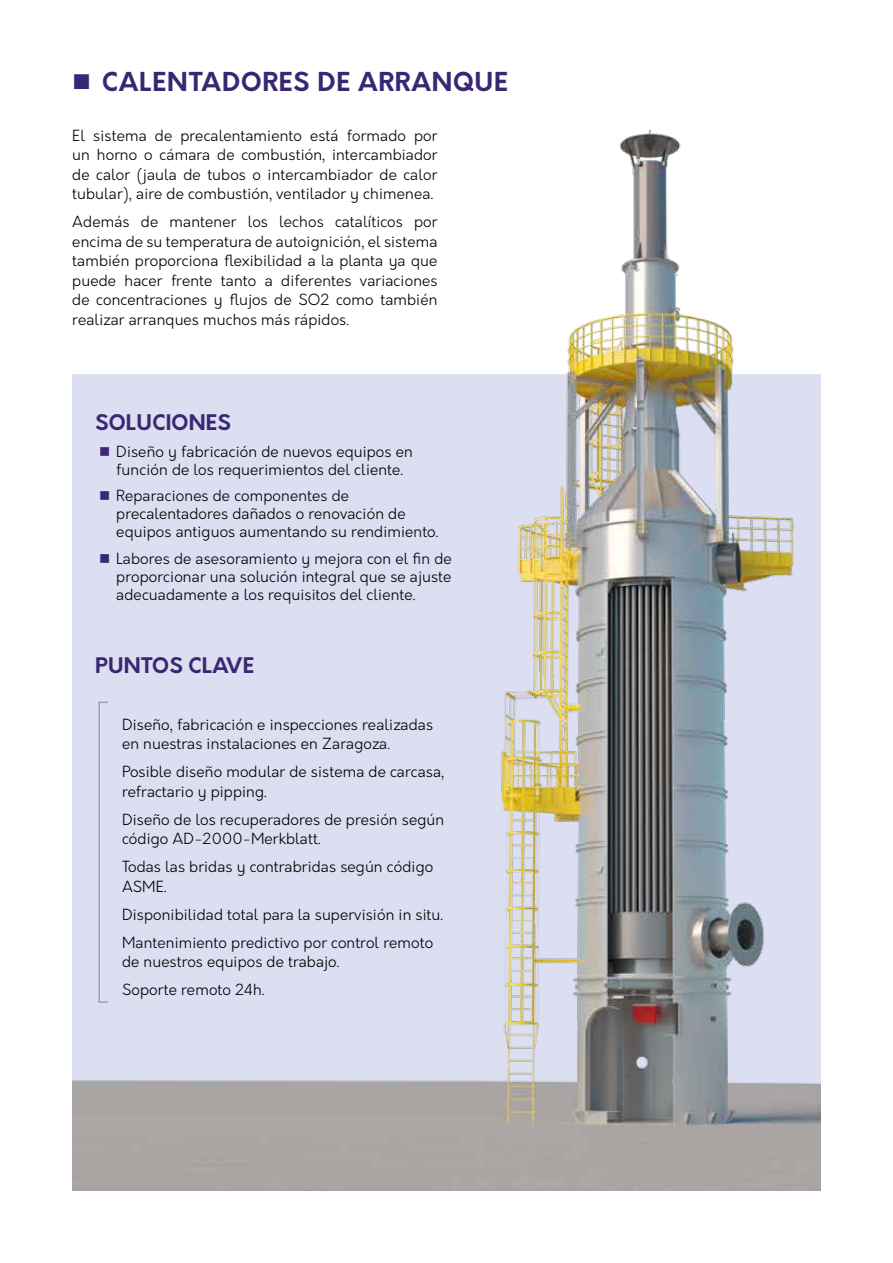
<style>
.page{position:relative;width:893px;height:1263px;background:#fff}
.page>*{position:absolute;margin:0;border:0;box-sizing:border-box;transform-origin:0 0}
.t1{font:700 25.5px "Orkney";letter-spacing:.03em;color:#392773}
.t2{font:700 21px "Orkney";letter-spacing:.01em;color:#392773}
.t3{font:300 15px/19.5px "Orkney";letter-spacing:.01em;color:#000}
</style>
<div class="page">
<img style="left:72px;top:129px;width:749px;height:1062px">
<div style="left:99px;top:702px;width:9px;height:300px;border:1px solid #878787"></div>
<h1 class="t1" style="left:102px;top:65px;width:407px">CALENTADORES DE ARRANQUE</h1>
<p class="t3" style="left:72px;top:126px;width:367px;text-align:justify">El sistema de precalentamiento está formado por un horno o cámara de combustión, intercambiador de calor (jaula de tubos o intercambiador de calor tubular), aire de combustión, ventilador y chimenea.</p>
<p class="t3" style="left:72px;top:213px;width:367px;text-align:justify">Además de mantener los lechos catalíticos por encima de su temperatura de autoignición, el sistema también proporciona flexibilidad a la planta ya que puede hacer frente tanto a diferentes variaciones de concentraciones y flujos de SO2 como también realizar arranques muchos más rápidos.</p>
<h2 class="t2" style="left:95px;top:409px;width:137px">SOLUCIONES</h2>
<p class="t3" style="left:116px;top:443px;width:298px;line-height:18px">Diseño y fabricación de nuevos equipos en función de los requerimientos del cliente.</p>
<p class="t3" style="left:116px;top:487px;width:324px;line-height:18px">Reparaciones de componentes de precalentadores dañados o renovación de equipos antiguos aumentando su rendimiento.</p>
<p class="t3" style="left:116px;top:550px;width:337px;line-height:18px;text-align:justify">Labores de asesoramiento y mejora con el fin de proporcionar una solución integral que se ajuste adecuadamente a los requisitos del cliente.</p>
<h2 class="t2" style="left:95px;top:651px;width:161px">PUNTOS CLAVE</h2>
<p class="t3" style="left:122px;top:715px;width:313px">Diseño, fabricación e inspecciones realizadas en nuestras instalaciones en Zaragoza.</p>
<p class="t3" style="left:122px;top:762px;width:324px">Posible diseño modular de sistema de carcasa, refractario y pipping.</p>
<p class="t3" style="left:122px;top:810px;width:324px">Diseño de los recuperadores de presión según código AD-2000-Merkblatt.</p>
<p class="t3" style="left:122px;top:857px;width:313px">Todas las bridas y contrabridas según código<br>ASME.</p>
<p class="t3" style="left:122px;top:901px;width:322px;line-height:28px">Disponibilidad total para la supervisión in situ.<br>Mantenimiento predictivo por control remoto</p>
<p class="t3" style="left:122px;top:948px;width:219px;line-height:28px">de nuestros equipos de trabajo.<br>Soporte remoto 24h.</p>
</div>
